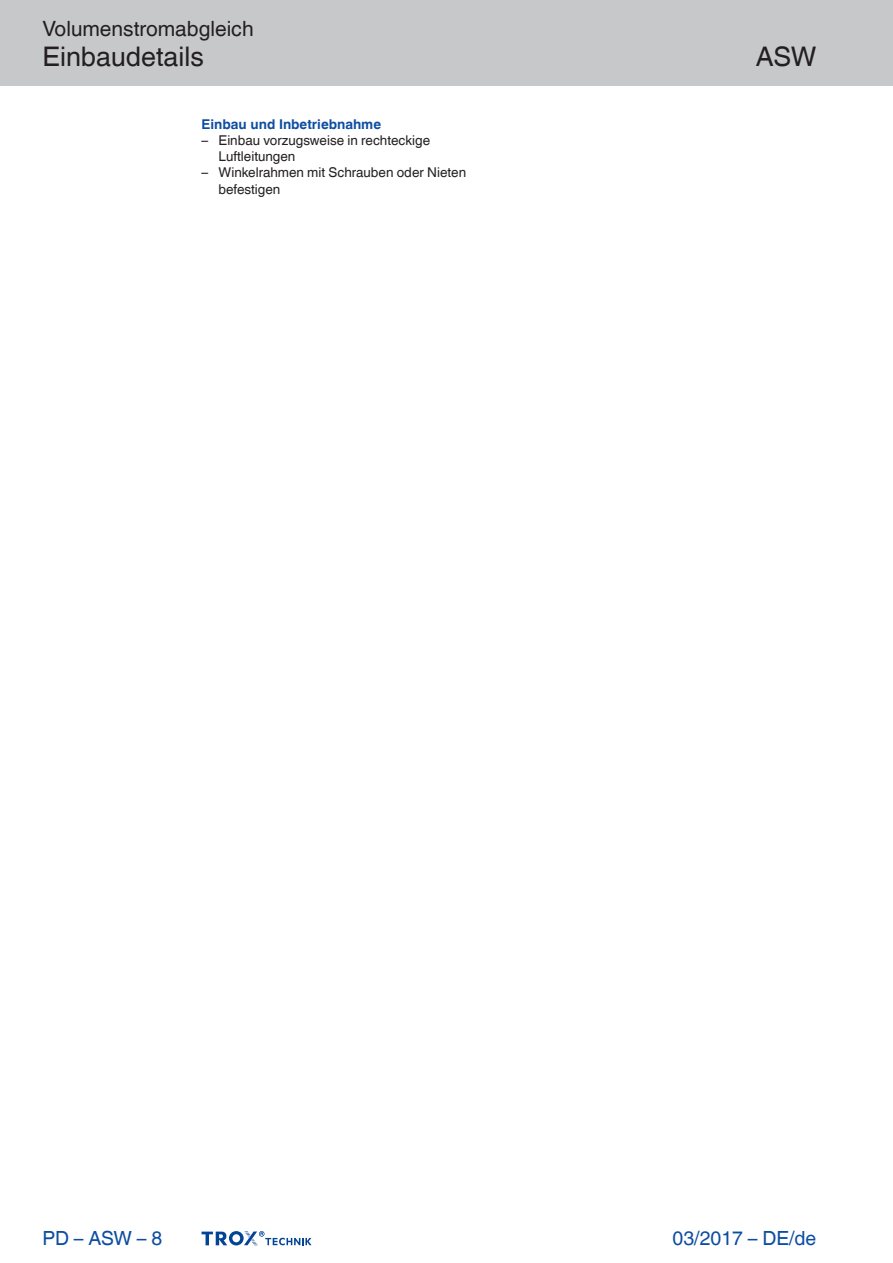
<style>
.page{position:relative;width:893px;height:1263px;background:#fff}
.page>*{position:absolute;margin:0;border:0;box-sizing:border-box;transform-origin:0 0}
.Navigation_2{font:27px "TROX Helvetica";color:#231f20}
.Navigation_3{font:27px "TROX Helvetica";color:#231f20}
.Navigation_1{font:21px "TROX Helvetica";color:#231f20}
.date{font:19.5px "TROX Helvetica";color:#0d4da1}
.pagina_li-re{font:19.5px "TROX Helvetica";color:#0d4da1}
.descr_txt_section_li{font:13.5px/16.2px "TROX Helvetica";color:#231f20}
.descr_txt_section_ti{font:700 13.5px "TROX Helvetica";color:#0d4da1}
</style>
<div class="page">
<div style="left:0;top:0;width:893px;height:85px;background:#c7c8ca"></div>
<svg style="left:202px;top:1231px;width:110px;height:15px"></svg>
<p class="Navigation_1" style="left:43px;top:17px;width:213px">Volumenstromabgleich</p>
<p class="Navigation_2" style="left:43px;top:41px;width:163px">Einbaudetails</p>
<p class="descr_txt_section_ti" style="left:202px;top:116px;width:181px">Einbau und Inbetriebnahme</p>
<p class="descr_txt_section_li" style="left:219px;top:132px;width:213px;text-indent:-17px">– Einbau vorzugsweise in rechteckige<br>Luftleitungen</p>
<p class="descr_txt_section_li" style="left:219px;top:165px;width:249px;text-indent:-17px">– Winkelrahmen mit Schrauben oder Nieten befestigen</p>
<p class="Navigation_3" style="left:756px;top:41px;width:62px">ASW</p>
<p class="pagina_li-re" style="left:43px;top:1227px;width:121px">PD – ASW – 8</p>
<p class="date" style="left:673px;top:1227px;width:145px">03/2017 – DE/de</p>
</div>
